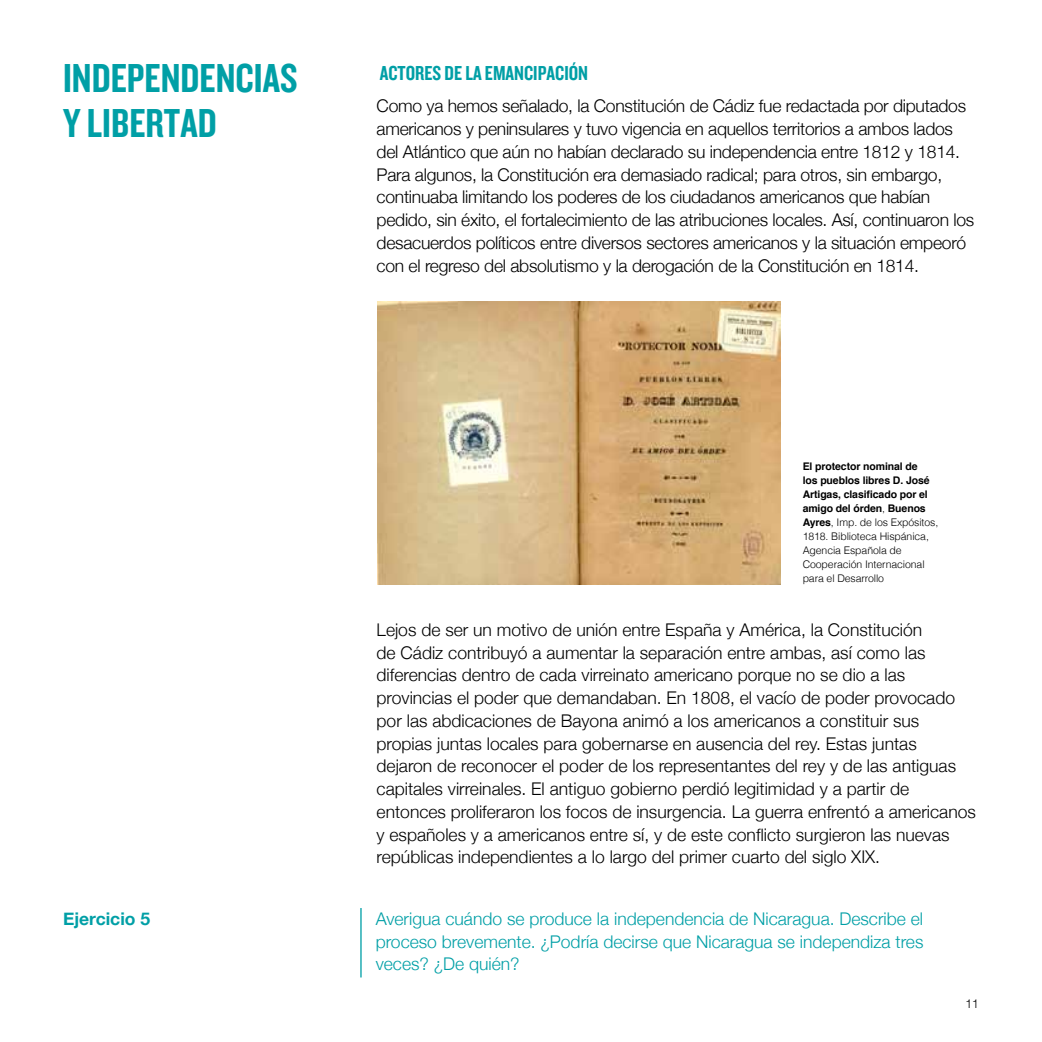
<style>
.page{position:relative;width:1042px;height:1042px;background:#fff}
.page>*{position:absolute;margin:0;border:0;box-sizing:border-box;transform-origin:0 0}
.t1{font:42px/45.5px "Knockout HTF49 Liteweight";color:#009fa6}
.t2{font:21px "Knockout HTF49 Liteweight";color:#009fa6}
.t3{font:300 17.5px/22.8px "Helvetica Neue";color:#000}
.t4{font:300 17.5px/22.8px "Helvetica Neue";color:#009fa6;text-align:justify}
.t5{font:700 17.5px "Helvetica Neue";color:#009fa6}
.t6{font:300 12.25px "Helvetica Neue";color:#000}
.t7{font:300 10.5px/14px "Helvetica";letter-spacing:-.01em;color:#000}
.s1{font-weight:700}
</style>
<div class="page">
<img style="left:377px;top:301px;width:403px;height:283px">
<hr style="left:360px;top:908px;width:2px;height:69px;background:#009fa6">
<h1 class="t1" style="left:63px;top:56px;width:236px">INDEPENDENCIAS<br>Y LIBERTAD</h1>
<p class="t5" style="left:63px;top:908px;width:89px">Ejercicio 5</p>
<p class="t2" style="left:380px;top:62px;width:115px">ACTORES DE LA EMANCI</p>
<p class="t2" style="left:538px;top:62px;width:50px">PACIÓN</p>
<p class="t3" style="left:377px;top:94px;width:599px">Como ya hemos señalado, la Constitución de Cádiz fue redactada por diputados americanos y peninsulares y tuvo vigencia en aquellos territorios a ambos lados del Atlántico que aún no habían declarado su independencia entre 1812 y 1814.<br>Para algunos, la Constitución era demasiado radical; para otros, sin embargo, continuaba limitando los poderes de los ciudadanos americanos que habían pedido, sin éxito, el fortalecimiento de las atribuciones locales. Así, continuaron los desacuerdos políticos entre diversos sectores americanos y la situación empeoró con el regreso del absolutismo y la derogación de la Constitución en 1814.</p>
<p class="t7" style="left:802px;top:459px;width:137px"><span class="s1">El protector nominal de<br>los pueblos libres D. José<br>Artigas, clasificado por el amigo del órden</span>, <span class="s1">Buenos<br>Ayres</span>, Imp. de los Expósitos,<br>1818. Biblioteca Hispánica,<br>Agencia Española de<br>Cooperación Internacional para el Desarrollo</p>
<p class="t3" style="left:377px;top:618px;width:601px">Lejos de ser un motivo de unión entre España y América, la Constitución<br>de Cádiz contribuyó a aumentar la separación entre ambas, así como las diferencias dentro de cada virreinato americano porque no se dio a las provincias el poder que demandaban. En 1808, el vacío de poder provocado por las abdicaciones de Bayona animó a los americanos a constituir sus propias juntas locales para gobernarse en ausencia del rey. Estas juntas dejaron de reconocer el poder de los representantes del rey y de las antiguas capitales virreinales. El antiguo gobierno perdió legitimidad y a partir de entonces proliferaron los focos de insurgencia. La guerra enfrentó a americanos y españoles y a americanos entre sí, y de este conflicto surgieron las nuevas repúblicas independientes a lo largo del primer cuarto del siglo XIX.</p>
<p class="t4" style="left:376px;top:907px;width:549px">Averigua cuándo se produce la independencia de Nicaragua. Describe el proceso brevemente. ¿Podría decirse que Nicaragua se independiza tres veces? ¿De quién?</p>
<p class="t6" style="left:965px;top:996px;width:15px">11</p>
</div>
